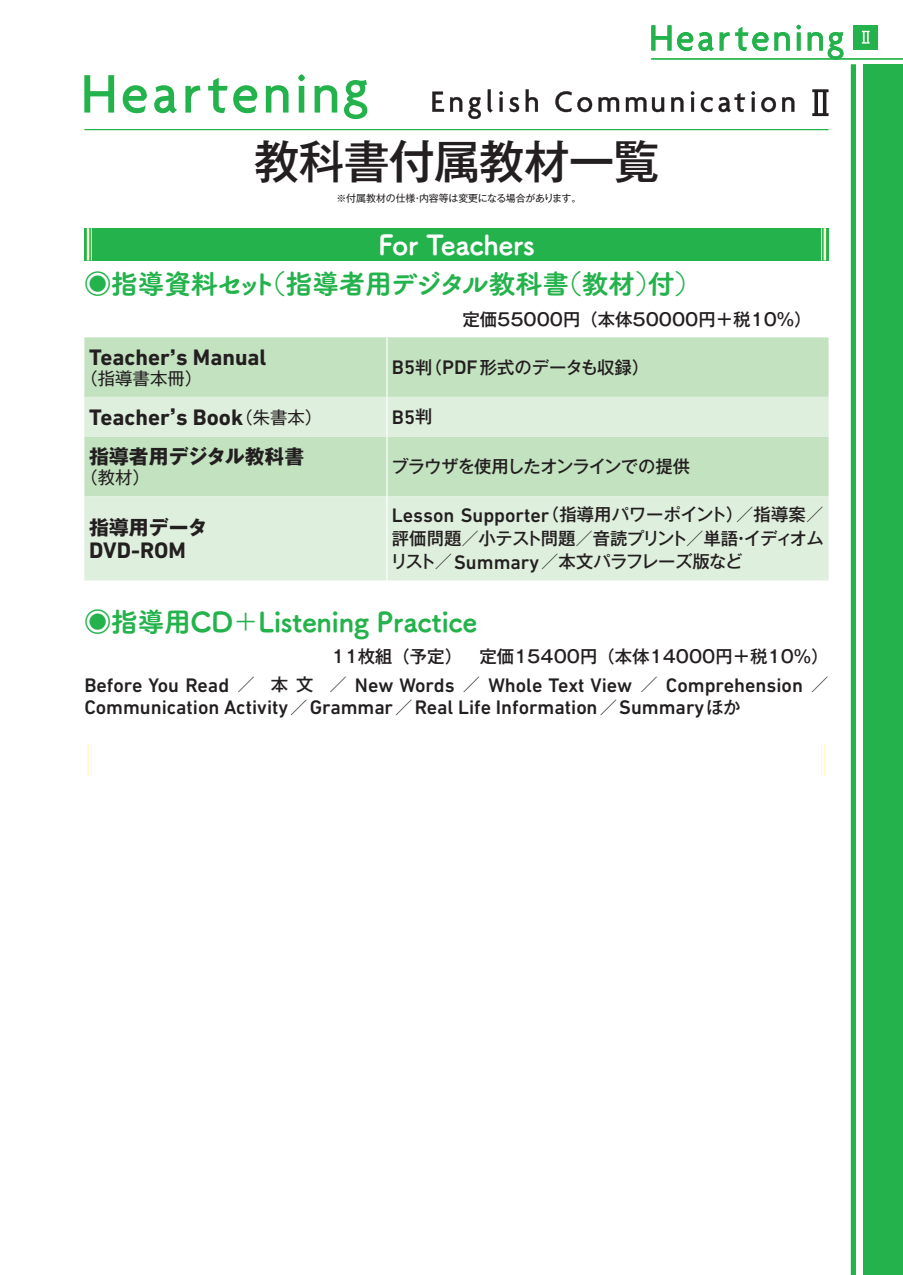
<style>
.page{position:relative;width:903px;height:1275px;background:#fff}
.page>*{position:absolute;margin:0;border:0;box-sizing:border-box;transform-origin:0 0}
.t1{font:500 45.85px "Gothic MB101 Pr 6";letter-spacing:-.02em;color:#231f20}
.FB_B1-midashiA{font:27.3px "Tsuku A Rd Gothic Std E";letter-spacing:-.02em;color:#23b24b}
.FB_B1-midashiB{font:27.3px "Tsuku A Rd Gothic Std E";letter-spacing:-.02em;color:#fff}
.B2-honbun{font:700 22.75px "DIN Next LT Pro";color:#231f20}
.B2-honbun-2{font:500 19.95px/22.6px "DIN Next LT Pro";color:#231f20}
.B2-honbun-3{font:700 19.78px "Gothic MB101 Pr 6";color:#231f20}
.B2-honbun-4{font:500 17.32px/23.6px "Gothic MB101 Pr 6";color:#231f20;text-align:justify}
.B2-honbun-5{font:500 17.32px "Gothic MB101 Pr 6";letter-spacing:-.055em;color:#231f20}
.B2-honbun-6{font:17.32px "Gothic MB101 Pr 6";color:#231f20}
.D1-cap{font:9.97px "Gothic MB101 Pr 6";color:#231f20}
.s1{font-family:"Gothic MB101 Pr 6";font-size:19.78px}
.s2{font-family:"DIN Next LT Pro";font-size:19.95px}
.s3{font-family:"Gothic MB101 Pr 6";font-weight:400;font-size:17.32px}
.s4{font-family:"Gothic MB101 Pr 6";font-size:17.32px}
</style>
<div class="page">
<div style="left:853px;top:25px;width:25px;height:25px;background:#23b24b"></div>
<svg style="left:862px;top:31px;width:8px;height:13px"></svg>
<hr style="left:651px;top:58px;width:252px;height:2px;background:#23b24b">
<div style="left:851px;top:64px;width:5px;height:1211px;background:#23b24b"></div>
<div style="left:863px;top:64px;width:40px;height:1211px;background:#23b24b"></div>
<svg style="left:651px;top:25px;width:20px;height:26px"></svg>
<svg style="left:677px;top:32px;width:37px;height:19px"></svg>
<svg style="left:720px;top:27px;width:48px;height:24px"></svg>
<svg style="left:774px;top:32px;width:16px;height:19px"></svg>
<svg style="left:796px;top:25px;width:5px;height:4px"></svg>
<hr style="left:797px;top:33px;width:3px;height:18px;background:#23b24b">
<svg style="left:808px;top:32px;width:35px;height:28px"></svg>
<div style="left:84px;top:228px;width:744px;height:32px;background:#23b24b"></div>
<hr style="left:87px;top:228px;width:2px;height:32px;background:#fffbcc">
<hr style="left:91px;top:228px;width:1px;height:32px;background:#fffbcc">
<hr style="left:823px;top:228px;width:3px;height:32px;background:#fffbcc">
<hr style="left:821px;top:228px;width:1px;height:32px;background:#fffbcc">
<hr style="left:87px;top:744px;width:2px;height:32px;background:#fffbcc">
<hr style="left:91px;top:744px;width:1px;height:32px;background:#fffbcc">
<hr style="left:823px;top:744px;width:3px;height:32px;background:#fffbcc">
<hr style="left:821px;top:744px;width:1px;height:32px;background:#fffbcc">
<div style="left:84px;top:337px;width:744px;height:60px;background:#c3e2c0"></div>
<svg style="left:84px;top:397px;width:744px;height:183px;background:#d6ead3"></svg>
<hr style="left:386px;top:337px;width:2px;height:60px;background:#fff">
<hr style="left:386px;top:397px;width:2px;height:40px;background:#fff">
<hr style="left:386px;top:437px;width:2px;height:59px;background:#fff">
<hr style="left:386px;top:496px;width:2px;height:84px;background:#fff">
<hr style="left:84px;top:129px;width:744px;height:1px;background:#23b24b">
<svg style="left:84px;top:75px;width:30px;height:38px"></svg>
<svg style="left:123px;top:85px;width:24px;height:28px"></svg>
<svg style="left:154px;top:85px;width:23px;height:28px"></svg>
<svg style="left:185px;top:86px;width:16px;height:27px"></svg>
<svg style="left:208px;top:78px;width:49px;height:35px"></svg>
<svg style="left:266px;top:85px;width:22px;height:28px"></svg>
<div style="left:299px;top:86px;width:5px;height:27px;background:#23b24b"></div>
<svg style="left:298px;top:74px;width:7px;height:7px"></svg>
<svg style="left:315px;top:85px;width:22px;height:28px"></svg>
<svg style="left:344px;top:80px;width:23px;height:39px"></svg>
<svg style="left:432px;top:92px;width:12px;height:20px"></svg>
<svg style="left:450px;top:97px;width:12px;height:15px"></svg>
<svg style="left:468px;top:97px;width:13px;height:22px"></svg>
<svg style="left:488px;top:89px;width:5px;height:23px"></svg>
<svg style="left:499px;top:91px;width:4px;height:21px"></svg>
<svg style="left:509px;top:97px;width:10px;height:15px"></svg>
<svg style="left:526px;top:89px;width:12px;height:23px"></svg>
<svg style="left:555px;top:91px;width:37px;height:21px"></svg>
<svg style="left:598px;top:97px;width:21px;height:15px"></svg>
<svg style="left:626px;top:97px;width:20px;height:15px"></svg>
<svg style="left:652px;top:97px;width:12px;height:15px"></svg>
<svg style="left:671px;top:97px;width:12px;height:15px"></svg>
<svg style="left:691px;top:91px;width:3px;height:21px"></svg>
<svg style="left:701px;top:93px;width:44px;height:19px"></svg>
<svg style="left:751px;top:91px;width:4px;height:21px"></svg>
<svg style="left:761px;top:97px;width:15px;height:15px"></svg>
<svg style="left:782px;top:97px;width:12px;height:15px"></svg>
<svg style="left:812px;top:89px;width:16px;height:27px"></svg>
<p class="t1" style="left:254px;top:124px;width:407px">教科書付属教材一覧</p>
<p class="D1-cap" style="left:336px;top:190px;width:246px">※付属教材の仕様・内容等は変更になる場合があります。</p>
<p class="FB_B1-midashiB" style="left:378px;top:223px;width:158px">For Teachers</p>
<p class="FB_B1-midashiA" style="left:84px;top:263px;width:619px">◉指導資料セット（指導者用デジタル教科書（教材）付）</p>
<p class="B2-honbun-4" style="left:462px;top:306px;width:351px">定価55000円（本体50000円＋税10％）</p>
<p class="B2-honbun" style="left:89px;top:344px;width:179px">Teacher<span class="s1">ʼ</span>s Manual</p>
<p class="B2-honbun-6" style="left:81px;top:364px;width:123px">（指導書本冊）</p>
<p class="B2-honbun-4" style="left:392px;top:354px;width:259px"><span class="s2">B5</span>判（<span class="s2">PDF</span>形式のデータも収録）</p>
<p class="B2-honbun" style="left:89px;top:404px;width:234px">Teacher<span class="s1">ʼ</span>s Book<span class="s3">（朱書本）</span></p>
<p class="B2-honbun-2" style="left:392px;top:406px;width:42px">B5<span class="s4">判</span></p>
<p class="B2-honbun-3" style="left:89px;top:440px;width:216px">指導者用デジタル教科書</p>
<p class="B2-honbun-6" style="left:81px;top:463px;width:71px">（教材）</p>
<p class="B2-honbun-5" style="left:391px;top:452px;width:300px">ブラウザを使用したオンラインでの提供</p>
<p class="B2-honbun-4" style="left:390px;top:502px;width:435px"><span class="s2">Lesson Supporter</span>（指導用パワーポイント）／指導案／評価問題／小テスト問題／音読プリント／単語・イディオムリスト／<span class="s2">Summary</span>／本文パラフレーズ版など</p>
<p class="FB_B1-midashiA" style="left:84px;top:600px;width:395px">◉指導用CD＋Listening Practice</p>
<p class="B2-honbun-4" style="left:331px;top:643px;width:498px">11枚組（予定）　定価15400円（本体14000円＋税10%）</p>
<p class="B2-honbun-2" style="left:84px;top:674px;width:746px">Before You Read <span class="s4">／ 本文 ／</span> New Words <span class="s4">／</span> Whole Text View <span class="s4">／</span> Comprehension <span class="s4">／<br></span>Communication Activity<span class="s4">／</span>Grammar<span class="s4">／</span>Real Life Information<span class="s4">／</span>Summary<span class="s4">ほか</span></p>
<p class="B2-honbun-3" style="left:89px;top:511px;width:119px">指導用データ</p>
<p class="B2-honbun" style="left:89px;top:536px;width:98px">DVD-ROM</p>
</div>
